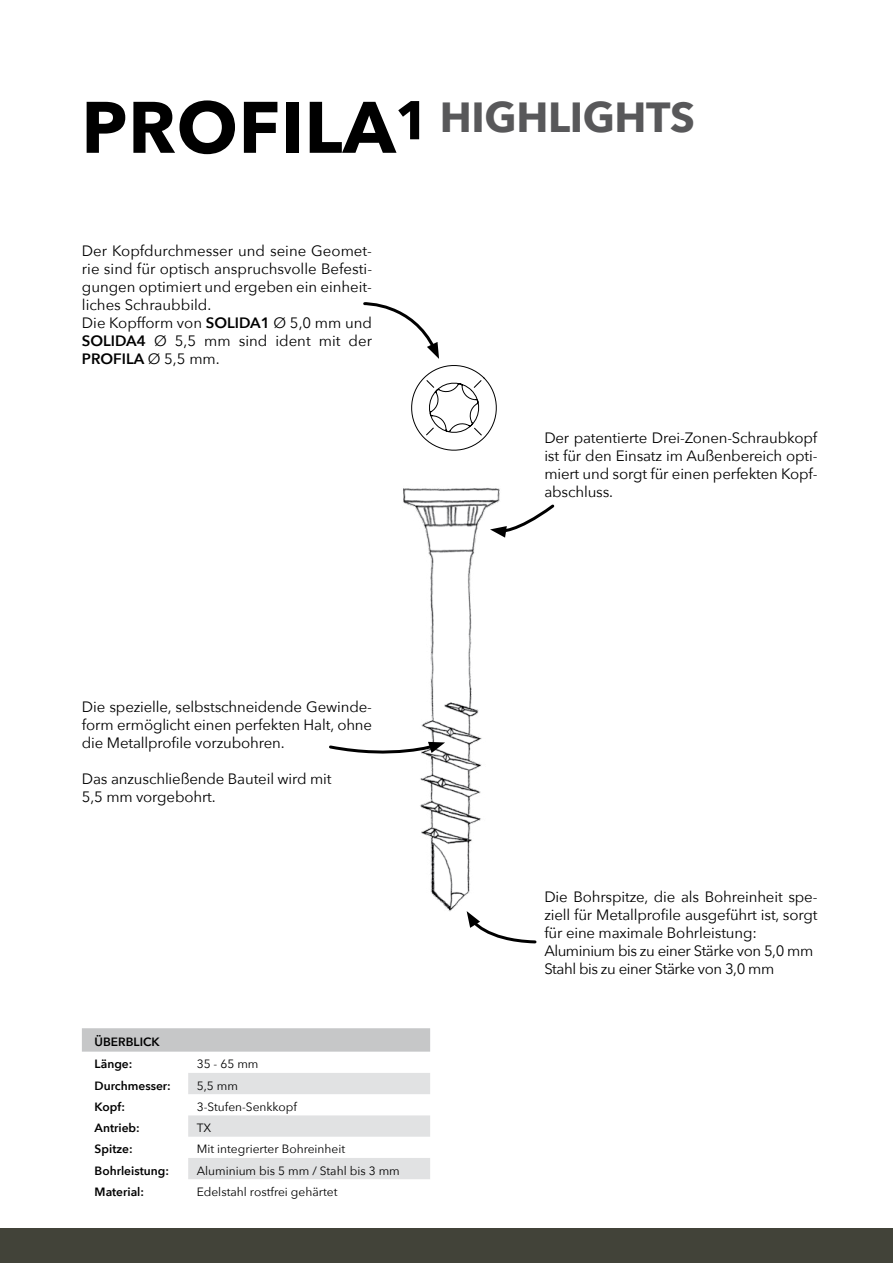
<style>
.page{position:relative;width:893px;height:1263px;background:#fff}
.page>*{position:absolute;margin:0;border:0;box-sizing:border-box;transform-origin:0 0}
.t1{font:700 42px "Avenir Next";color:#58585a}
.t2{font:15px/18px "Avenir Next";letter-spacing:-.01em;color:#000}
.t3{font:12px "Avenir Next";color:#000}
.t4{font:600 12px/22.4px "Avenir Next";color:#000}
.s1{font-size:72px;color:#000}
.s2{font-size:54px;color:#000}
.s3{font-weight:600}
</style>
<div class="page">
<div style="left:0;top:1229px;width:893px;height:34px;background:#424339"></div>
<img style="left:403px;top:488px;width:97px;height:425px">
<svg style="left:363px;top:302px;width:134px;height:149px"></svg>
<svg style="left:329px;top:742px;width:116px;height:17px"></svg>
<svg style="left:490px;top:502px;width:65px;height:36px"></svg>
<svg style="left:467px;top:911px;width:70px;height:33px"></svg>
<svg style="left:82px;top:1028px;width:348px;height:24px;background:#c7c8c9"></svg>
<svg style="left:188px;top:1073px;width:242px;height:106px"></svg>
<h1 class="t1" style="left:81px;top:81px;width:416px"><span class="s1">PROFILA</span><span class="s2">1</span> Highligh</h1>
<h1 class="t1" style="left:646px;top:81px;width:50px">ts</h1>
<p class="t2" style="left:82px;top:241px;width:292px">Der Kopfdurchmesser und seine Geomet&shy;rie sind für optisch anspruchsvolle Befesti&shy;gungen optimiert und ergeben ein einheit&shy;liches Schraubbild.<br>Die Kopfform von <span class="s3">SOLI DA1</span> Ø 5,0 mm und <span class="s3">SOLIDA4</span> Ø 5,5 mm sind ident mit der <span class="s3">PROFI LA</span> Ø 5,5 mm.</p>
<p class="t2" style="left:82px;top:697px;width:292px;text-align:justify">Die spezielle, selbstschneidende Gewinde&shy;form ermöglicht einen perfekten Halt, ohne die Metallprofile vorzubohren.</p>
<p class="t2" style="left:82px;top:769px;width:251px">Das anzuschließende Bauteil wird mit<br>5,5 mm vorgebohrt.</p>
<p class="t4" style="left:95px;top:1030px;width:67px">überblick<br>Länge:</p>
<p class="t3" style="left:197px;top:1054px;width:63px">35 - 65 mm</p>
<p class="t4" style="left:95px;top:1074px;width:78px">Durchmesser:</p>
<p class="t3" style="left:197px;top:1075px;width:43px">5,5 mm</p>
<p class="t4" style="left:95px;top:1095px;width:32px">Kopf:</p>
<p class="t3" style="left:197px;top:1096px;width:102px">3-Stufen-Senkkopf</p>
<p class="t4" style="left:95px;top:1116px;width:47px">Antrieb:</p>
<p class="t3" style="left:197px;top:1118px;width:16px">TX</p>
<p class="t4" style="left:95px;top:1138px;width:40px">Spitze:</p>
<p class="t3" style="left:197px;top:1139px;width:150px">Mit integrierter Bohreinheit</p>
<p class="t4" style="left:95px;top:1159px;width:76px">Bohrleistung:</p>
<p class="t3" style="left:197px;top:1160px;width:205px">Aluminium bis 5 mm / Stahl bis 3 mm</p>
<p class="t4" style="left:95px;top:1180px;width:51px">Material:</p>
<p class="t3" style="left:197px;top:1181px;width:142px">Edelstahl rostfrei gehärtet</p>
<p class="t2" style="left:544px;top:428px;width:275px;text-align:justify">Der patentierte Drei-Zonen-Schraubkopf ist für den Einsatz im Außenbereich opti&shy;miert und sorgt für einen perfekten Kopf&shy;abschluss.</p>
<p class="t2" style="left:544px;top:887px;width:275px">Die Bohrspitze, die als Bohreinheit spe&shy;ziell für Metallprofile ausgeführt ist, sorgt für eine maximale Bohrleistung:<br>Aluminium bis zu einer Stärke von 5,0 mm Stahl bis zu einer Stärke von 3,0 mm</p>
</div>
